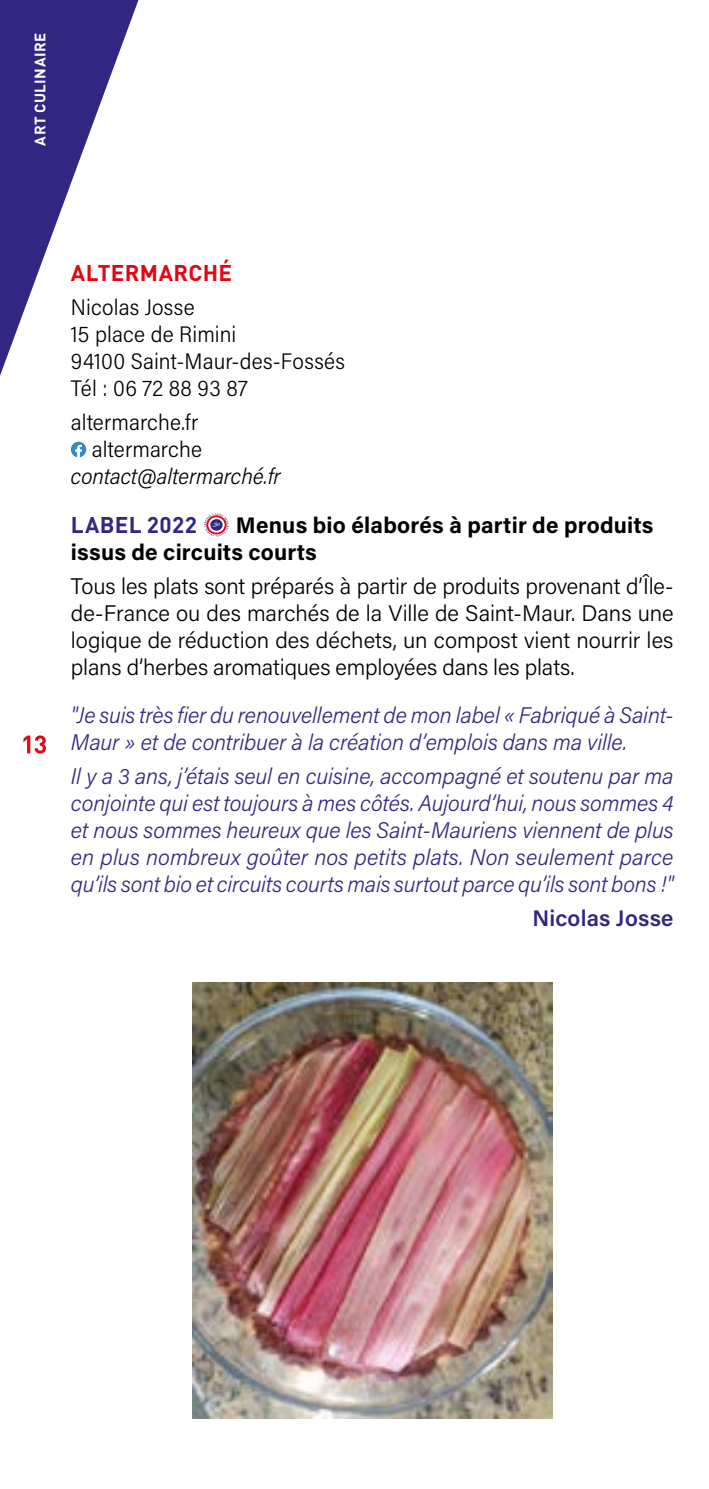
<style>
.page{position:relative;width:709px;height:1489px;background:#fff}
.page>*{position:absolute;margin:0;border:0;box-sizing:border-box;transform-origin:0 0}
.t1{font:italic 300 22.5px/27px "Acumin Pro";letter-spacing:-.005em;color:#312783}
.t2{font:300 22.5px/27px "Acumin Pro";letter-spacing:-.005em;color:#000;text-align:justify}
.t3{font:300 22.5px/27px "Acumin Pro Semi Cond";letter-spacing:.005em;color:#000}
.t4{font:700 22.5px/27px "Acumin Pro";letter-spacing:.01em;color:#000}
.t5{font:italic 300 22.5px "Acumin Pro Semi Cond";color:#000}
.t6{font:600 22.5px "Acumin Pro";letter-spacing:.01em;color:#312783}
.t7{font:700 22.5px "DIN";letter-spacing:.015em;color:#e30613}
.t8{font:700 22.5px "DIN";letter-spacing:.015em;color:#312783}
.t9{font:700 15px "DIN";letter-spacing:.03em;color:#fff}
</style>
<div class="page">
<svg style="left:204px;top:513px;width:25px;height:24px"></svg>
<svg style="left:0;top:0;width:139px;height:754px"></svg>
<svg style="left:71px;top:441px;width:15px;height:16px"></svg>
<svg style="left:23px;top:735px;width:23px;height:18px"></svg>
<img style="left:192px;top:982px;width:360px;height:435px">
<p class="t9" style="left:30px;top:145px;width:114px;rotate:-90deg">ART CULINAIRE</p>
<p class="t7" style="left:71px;top:258px;width:163px">ALTERMARCHÉ</p>
<p class="t3" style="left:71px;top:293px;width:275px">Nicolas Josse<br>15 place de Rimini<br>94100 Saint-Maur-des-Fossés<br>Tél : 06 72 88 93 87</p>
<p class="t3" style="left:71px;top:408px;width:133px;text-align:right">altermarche.fr altermarche</p>
<p class="t5" style="left:71px;top:461px;width:211px">contact@altermarché.fr</p>
<p class="t8" style="left:71px;top:510px;width:128px">LABEL 2022</p>
<p class="t4" style="left:71px;top:510px;width:584px;text-indent:165px">Menus bio élaborés à partir de produits issus de circuits courts</p>
<p class="t2" style="left:71px;top:571px;width:604px">Tous les plats sont préparés à partir de produits provenant d’Île&shy;de-France ou des marchés de la Ville de Saint-Maur. Dans une logique de réduction des déchets, un compost vient nourrir les plans d’herbes aromatiques employées dans les plats.</p>
<p class="t1" style="left:71px;top:700px;width:604px">"Je suis très fier du renouvellement de mon label « Fabriqué à Saint-<br>Maur » et de contribuer à la création d’emplois dans ma ville.</p>
<p class="t1" style="left:71px;top:762px;width:604px;text-align:justify">Il y a 3 ans, j’étais seul en cuisine, accompagné et soutenu par ma conjointe qui est toujours à mes côtés. Aujourd’hui, nous sommes 4 et nous sommes heureux que les Saint-Mauriens viennent de plus en plus nombreux goûter nos petits plats. Non seulement parce qu’ils sont bio et circuits courts mais surtout parce qu’ils sont bons !"</p>
<p class="t6" style="left:532px;top:902px;width:143px">Nicolas Josse</p>
</div>
